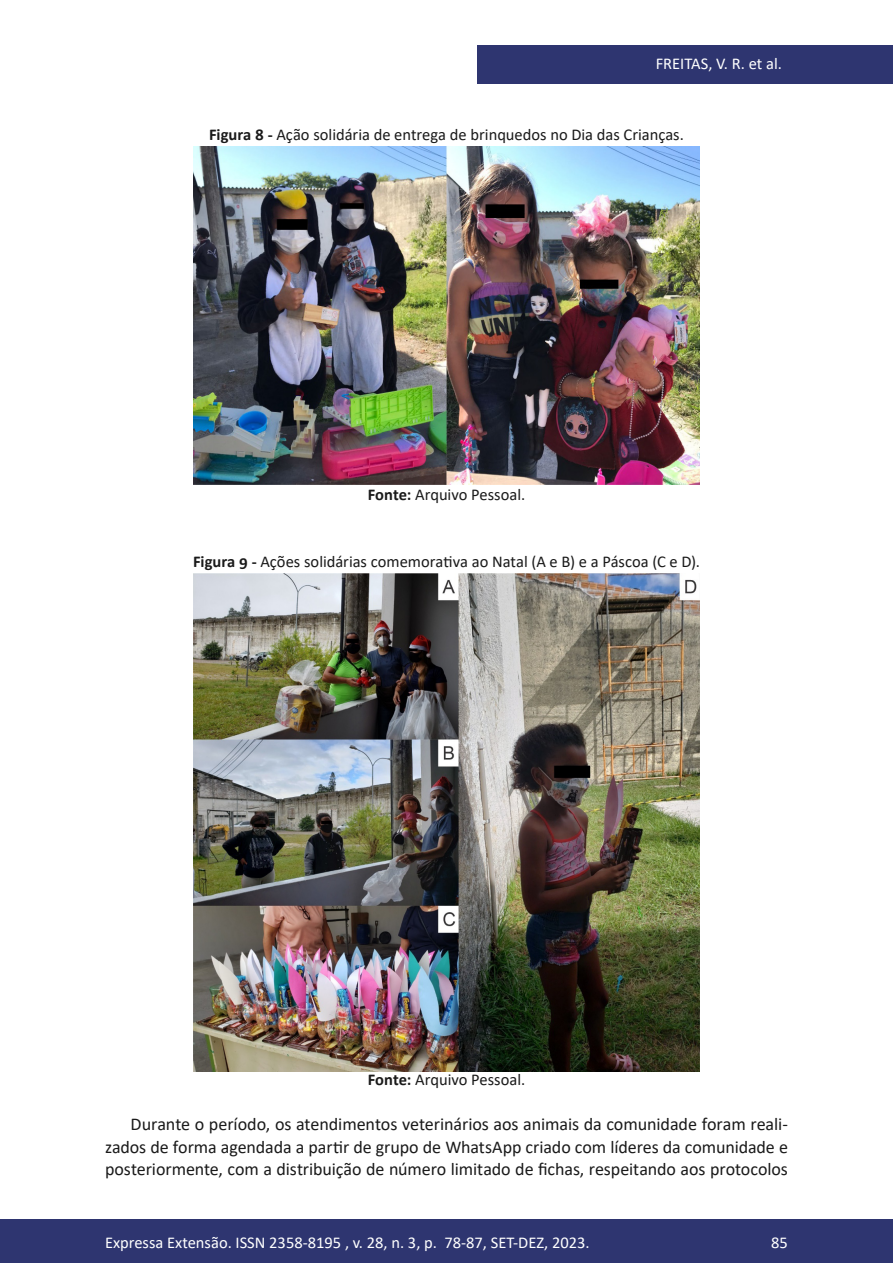
<style>
.page{position:relative;width:893px;height:1263px;background:#fff}
.page>*{position:absolute;margin:0;border:0;box-sizing:border-box;transform-origin:0 0}
.t1{font:18px/22.5px "Calibri";letter-spacing:-.005em;color:#1a1a1a;text-align:justify}
.t2{font:16.5px "Calibri";color:#1a1a1a}
.t3{font:16.5px "Calibri";color:#fff}
.s1{font-weight:700}
</style>
<div class="page">
<div style="left:477px;top:45px;width:416px;height:39px;background:#2e3570"></div>
<div style="left:0;top:1219px;width:893px;height:44px;background:#2e3570"></div>
<img style="left:193px;top:147px;width:507px;height:338px">
<img style="left:193px;top:574px;width:507px;height:497px">
<p class="t3" style="left:656px;top:52px;width:128px">FREITAS, V. R. et al.</p>
<p class="t2" style="left:209px;top:123px;width:476px"><span class="s1">Figura 8 -</span> Ação solidária de entrega de brinquedos no Dia das Crianças.</p>
<p class="t2" style="left:368px;top:483px;width:159px"><span class="s1">Fonte:</span> Arquivo Pessoal.</p>
<p class="t2" style="left:193px;top:550px;width:508px"><span class="s1">Figura 9 -</span> Ações solidárias comemorativa ao Natal (A e B) e a Páscoa (C e D).</p>
<p class="t2" style="left:368px;top:1068px;width:159px"><span class="s1">Fonte:</span> Arquivo Pessoal.</p>
<p class="t1" style="left:105px;top:1112px;width:684px;text-indent:26px">Durante o período, os atendimentos veterinários aos animais da comunidade foram reali&shy;zados de forma agendada a partir de grupo de WhatsApp criado com líderes da comunidade e posteriormente, com a distribuição de número limitado de fichas, respeitando aos protocolos</p>
<p class="t3" style="left:105px;top:1230px;width:486px">Expressa Extensão. ISSN 2358-8195 , v. 28, n. 3, p. 78-87, SET-DEZ, 2023.</p>
<p class="t3" style="left:771px;top:1230px;width:18px">85</p>
</div>
